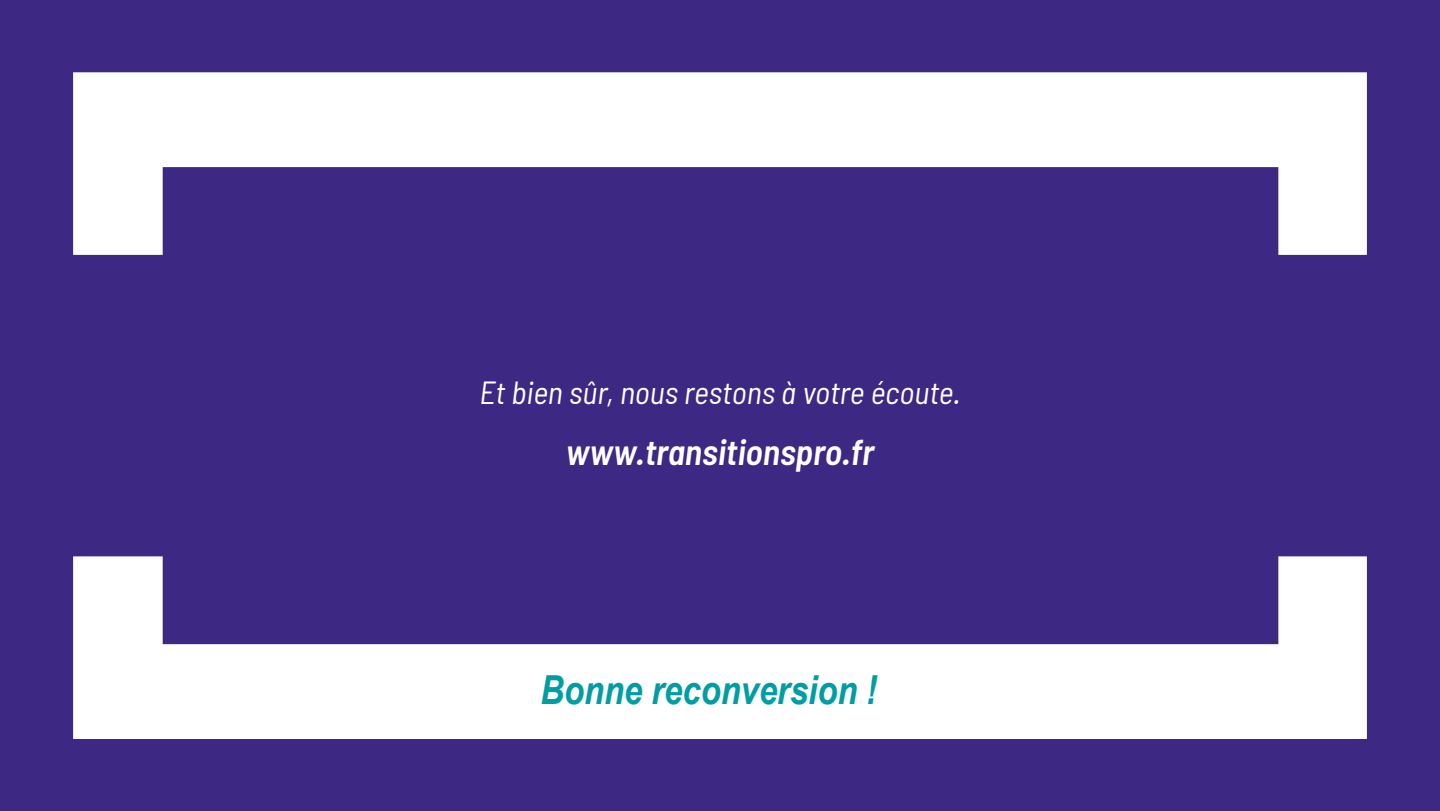
<style>
.page{position:relative;width:1440px;height:811px;background:#3d2884}
.page>*{position:absolute;margin:0;border:0;box-sizing:border-box;transform-origin:0 0}
.t1{font:italic 700 40px "Arial Narrow";color:#009da2}
.t2{font:italic 600 semi-condensed 36px "Barlow";color:#fff}
.t3{font:italic semi-condensed 32px "Barlow";color:#fff}
</style>
<div class="page">
<svg style="left:73px;top:72px;width:1294px;height:183px;fill:#fff"></svg>
<svg style="left:73px;top:556px;width:1294px;height:183px;fill:#fff"></svg>
<p class="t3" style="left:479px;top:372px;width:483px">Et bien sûr, nous restons à votre écoute.</p>
<p class="t2" style="left:566px;top:430px;width:310px">www.transitionspro.fr</p>
<p class="t1" style="left:540px;top:659px;width:338px">Bonne reconversion !</p>
</div>
